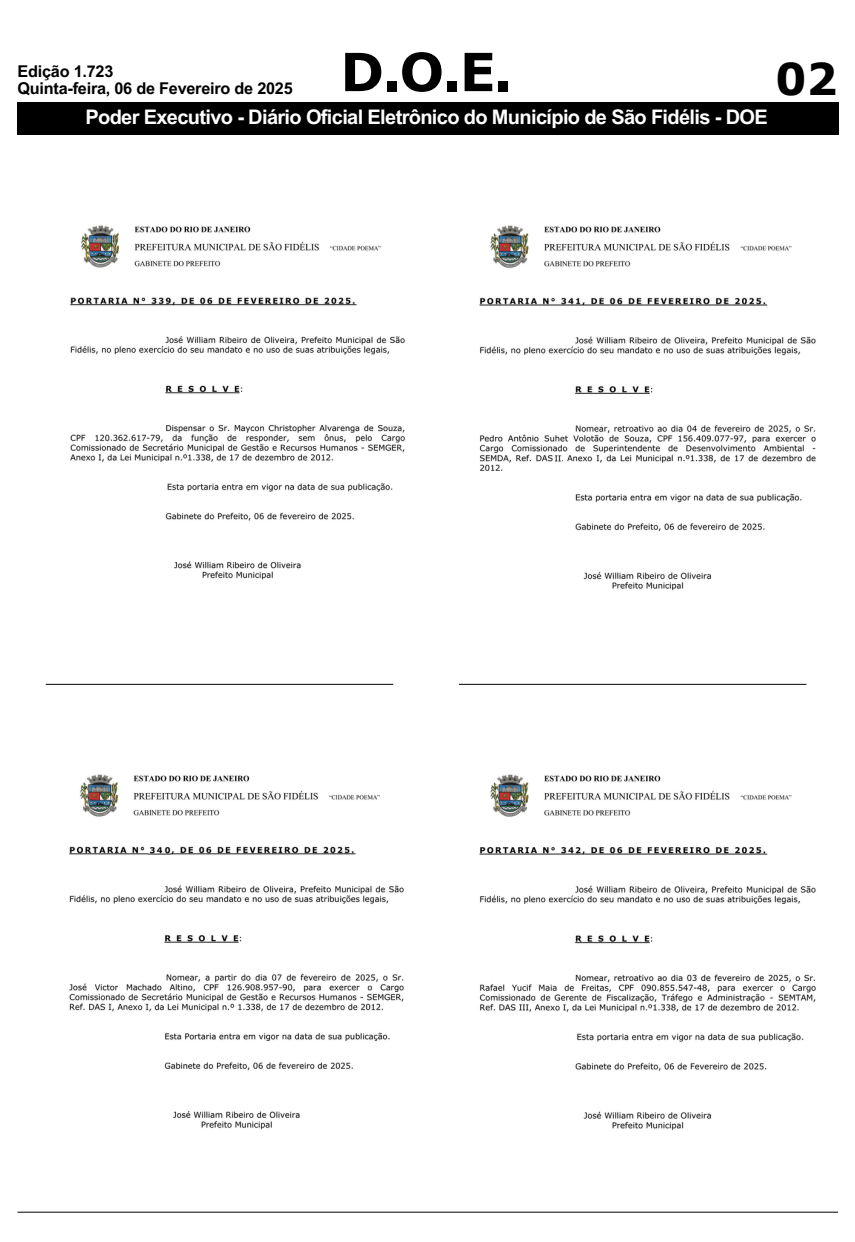
<style>
.page{position:relative;width:855px;height:1242px;background:#fff}
.page>*{position:absolute;margin:0;border:0;box-sizing:border-box;transform-origin:0 0}
.t1{font:700 52.62px "Verdana Pro";color:#000}
.t2{font:700 43.75px "Verdana Pro";color:#000}
.t3{font:700 20px "Arial MT Pro";letter-spacing:-.035em;color:#fff}
.t4{font:700 16.25px "Arial MT Pro";letter-spacing:-.015em;color:#000}
</style>
<div class="page">
<div style="left:17px;top:102px;width:821px;height:33px;background:#000"></div>
<hr style="left:17px;top:1211px;width:821px;height:1px;background:#000">
<hr style="left:459px;top:683px;width:347px;height:1px;background:#000">
<hr style="left:46px;top:683px;width:347px;height:1px;background:#000">
<img style="left:70px;top:225px;width:335px;height:355px">
<img style="left:69px;top:774px;width:335px;height:356px">
<img style="left:479px;top:225px;width:337px;height:366px">
<img style="left:479px;top:774px;width:337px;height:356px">
<img style="left:554px;top:452px;width:7px;height:29px">
<img style="left:148px;top:837px;width:15px;height:39px">
<img style="left:165px;top:837px;width:5px;height:39px">
<p class="t4" style="left:17px;top:65px;width:97px">Edição 1.723</p>
<h2 class="t4" style="left:17px;top:83px;width:277px">Quinta-feira, 06 de Fevereiro de 2025</h2>
<p class="t1" style="left:340px;top:38px;width:174px">D.O.E.</p>
<p class="t3" style="left:85px;top:109px;width:684px">Poder Executivo - Diário Oficial Eletrônico do Município de São Fidélis - DOE</p>
<h1 class="t2" style="left:775px;top:51px;width:64px">02</h1>
</div>
